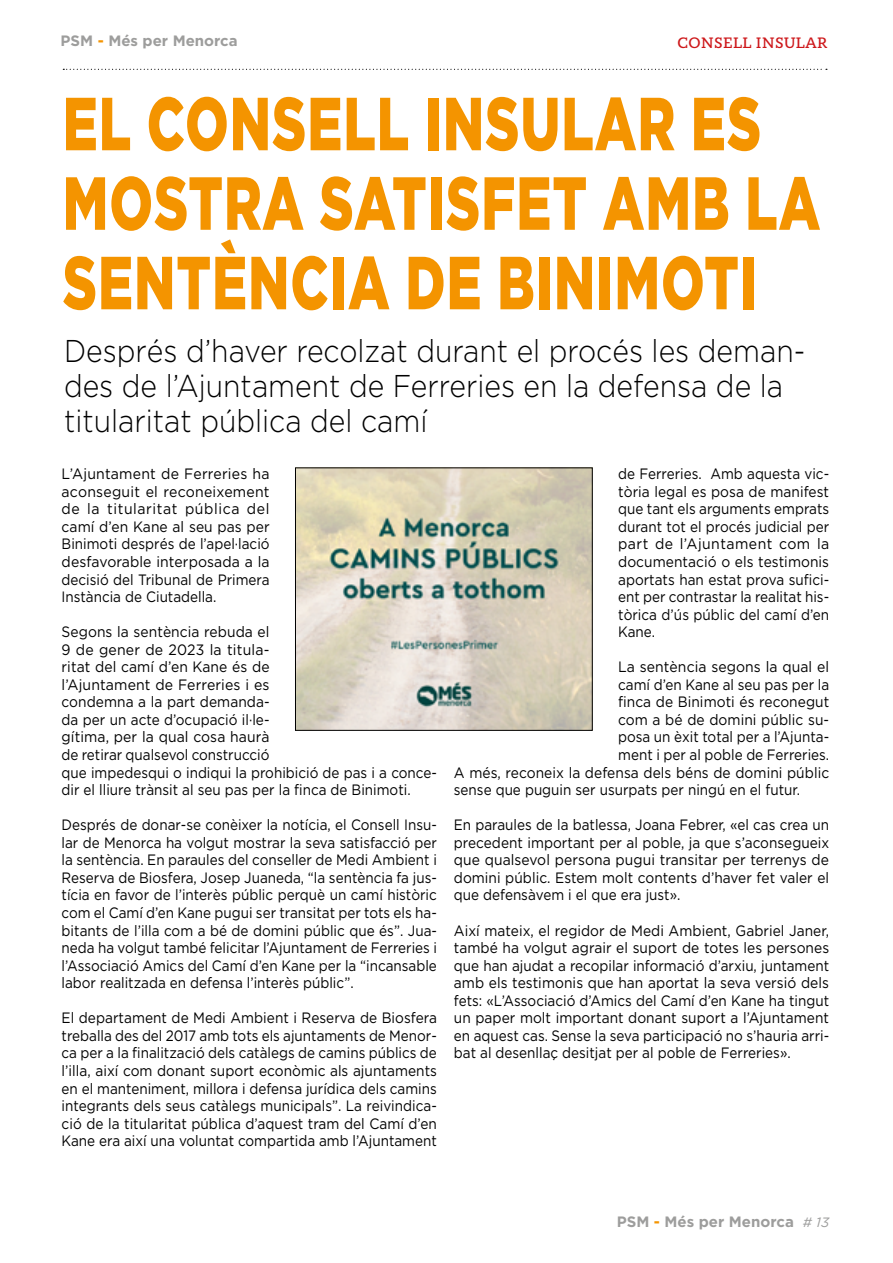
<style>
.page{position:relative;width:893px;height:1263px;background:#fff}
.page>*{position:absolute;margin:0;border:0;box-sizing:border-box;transform-origin:0 0}
.t1{font:900 75px/79.5px "Arson Pro";letter-spacing:.02em;color:#f49400;scale:.7 1}
.t2{font:300 31.5px/35.1px "Arson Pro";color:#000;scale:.9 1}
.t3{font:15px/17.5px "Arson Pro";color:#000;text-align:justify;scale:.9 1}
.t4{font:15px/17.5px "Arson Pro";color:#000;text-align:justify;scale:.91 1}
.t5{font:15px/17.5px "Arson Pro";color:#000;scale:.92 1}
.t6{font:15px/17.5px "Arson Pro";color:#000;text-align:justify;scale:.94 1}
.t7{font:700 15px "Arson Pro";color:#9d9d9c}
.t8{font:15px "Arson Pro";color:#000;scale:.93 1}
.t9{font:500 15px "Circe Slab A";letter-spacing:.03em;color:#cd171a}
.s1{color:#f49400}
.s2{font-weight:400;font-style:italic;font-size:13.5px}
</style>
<div class="page">
<svg style="left:63px;top:69px;width:764px;height:1px"></svg>
<img style="left:297px;top:469px;width:294px;height:260px">
<div style="left:295px;top:467px;width:298px;height:264px;border:1px solid #000"></div>
<p class="t7" style="left:61px;top:32px;width:179px">PSM <span class="s1">-</span> Més per Menorca</p>
<p class="t9" style="left:678px;top:34px;width:151px">CONSELL INSULAR</p>
<h1 class="t1" style="left:63px;top:82px;width:1084px">EL CONSELL INSULAR ES<br>MOSTRA SATISFET AMB LA<br>SENTÈNCIA DE BINIMOTI</h1>
<h2 class="t2" style="left:64px;top:334px;width:825px">Després d’haver recolzat durant el procés les deman&shy;des de l’Ajuntament de Ferreries en la defensa de la titularitat pública del camí</h2>
<p class="t6" style="left:62px;top:465px;width:223px">L’Ajuntament de Ferreries ha aconseguit el reconeixement de la titularitat pública del camí d’en Kane al seu pas per Binimoti després de l’apel·lació desfavorable interposada a la decisió del Tribunal de Primera Instància de Ciutadella.</p>
<p class="t5" style="left:62px;top:623px;width:409px">Segons la sentència rebuda el<br>9 de gener de 2023 la titula-<br>ritat del camí d’en Kane és de<br>l’Ajuntament de Ferreries i es<br>condemna a la part demanda-<br>da per un acte d’ocupació il·le-<br>gítima, per la qual cosa haurà<br>de retirar qualsevol construcció<br>que impedesqui o indiqui la prohibició de pas i a conce&shy;dir el lliure trànsit al seu pas per la finca de Binimoti.</p>
<p class="t3" style="left:62px;top:816px;width:418px">Després de donar-se conèixer la notícia, el Consell Insu&shy;lar de Menorca ha volgut mostrar la seva satisfacció per la sentència. En paraules del conseller de Medi Ambient i Reserva de Biosfera, Josep Juaneda, “la sentència fa jus&shy;tícia en favor de l’interès públic perquè un camí històric com el Camí d’en Kane pugui ser transitat per tots els ha&shy;bitants de l’illa com a bé de domini públic que és”. Jua&shy;neda ha volgut també felicitar l’Ajuntament de Ferreries i l’Associació Amics del Camí d’en Kane per la “incansable labor realitzada en defensa l’interès públic”.</p>
<p class="t4" style="left:62px;top:1009px;width:414px">El departament de Medi Ambient i Reserva de Biosfera treballa des del 2017 amb tots els ajuntaments de Menor&shy;ca per a la finalització dels catàlegs de camins públics de l’illa, així com donant suport econòmic als ajuntaments en el manteniment, millora i defensa jurídica dels camins integrants dels seus catàlegs municipals”. La reivindica&shy;ció de la titularitat pública d’aquest tram del Camí d’en Kane era així una voluntat compartida amb l’Ajuntament</p>
<p class="t3" style="left:618px;top:465px;width:236px">de Ferreries. Amb aquesta vic&shy;tòria legal es posa de manifest que tant els arguments emprats durant tot el procés judicial per part de l’Ajuntament com la documentació o els testimonis aportats han estat prova sufici&shy;ent per contrastar la realitat his&shy;tòrica d’ús públic del camí d’en Kane.</p>
<p class="t8" style="left:618px;top:659px;width:228px">La sentència segons la qual el</p>
<p class="t3" style="left:618px;top:676px;width:236px">camí d’en Kane al seu pas per la</p>
<p class="t5" style="left:618px;top:693px;width:231px">finca de Binimoti és reconegut</p>
<p class="t5" style="left:618px;top:711px;width:231px">com a bé de domini públic su-</p>
<p class="t3" style="left:618px;top:728px;width:236px">posa un èxit total per a l’Ajunta-</p>
<p class="t3" style="left:618px;top:746px;width:236px">ment i per al poble de Ferreries.</p>
<p class="t5" style="left:454px;top:763px;width:409px">A més, reconeix la defensa dels béns de domini públic</p>
<p class="t3" style="left:454px;top:781px;width:386px">sense que puguin ser usurpats per ningú en el futur.</p>
<p class="t3" style="left:454px;top:816px;width:419px">En paraules de la batlessa, Joana Febrer, «el cas crea un precedent important per al poble, ja que s’aconsegueix que qualsevol persona pugui transitar per terrenys de domini públic. Estem molt contents d’haver fet valer el que defensàvem i el que era just».</p>
<p class="t4" style="left:454px;top:921px;width:414px">Així mateix, el regidor de Medi Ambient, Gabriel Janer, també ha volgut agrair el suport de totes les persones que han ajudat a recopilar informació d’arxiu, juntament amb els testimonis que han aportat la seva versió dels fets: «L’Associació d’Amics del Camí d’en Kane ha tingut un paper molt important donant suport a l’Ajuntament en aquest cas. Sense la seva participació no s’hauria arri&shy;bat al desenllaç desitjat per al poble de Ferreries».</p>
<p class="t7" style="left:617px;top:1213px;width:214px">PSM <span class="s1">-</span> Més per Menorca <span class="s2"># 13</span></p>
</div>
